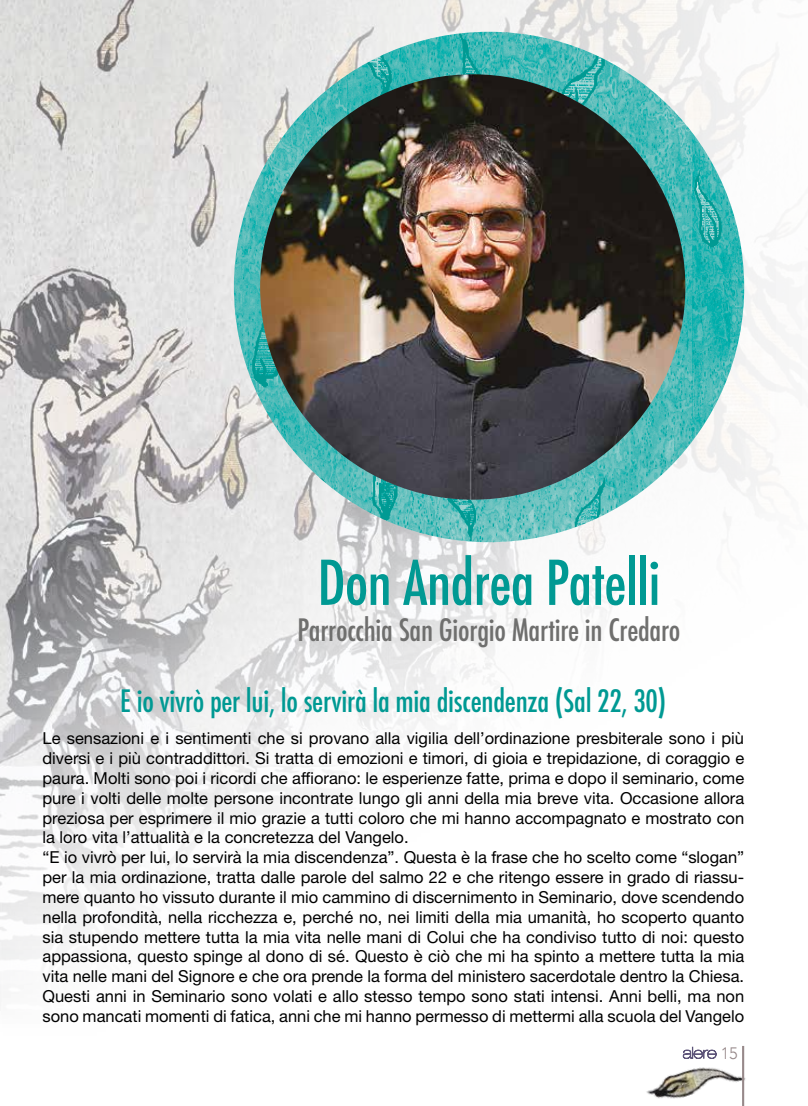
<style>
.page{position:relative;width:808px;height:1106px;background:#fff}
.page>*{position:absolute;margin:0;border:0;box-sizing:border-box;transform-origin:0 0}
.t1{font:500 condensed 60px "Futura";letter-spacing:-.01em;color:#009993}
.t2{font:500 condensed 30px "Futura";letter-spacing:-.01em;color:#009993}
.t3{font:500 condensed 30px "Futura";letter-spacing:-.01em;color:#6f6f6e}
.t4{font:16.5px/19.8px "Helvetica Neue LT Std";color:#000}
.t5{font:300 16.5px "Avenir";color:#97898a}
</style>
<div class="page">
<img style="left:646px;top:1047px;width:100px;height:59px">
<img style="left:0;top:0;width:776px;height:1047px">
<img style="left:234px;top:32px;width:510px;height:510px;border-radius:255px">
<img style="left:260px;top:74px;width:425px;height:425px;border-radius:213px">
<hr style="left:742px;top:1045px;width:2px;height:61px;background:#97898a">
<svg style="left:683px;top:1046px;width:33px;height:12px"></svg>
<h1 class="t1" style="left:318px;top:544px;width:344px">Don Andrea Patelli</h1>
<h2 class="t3" style="left:298px;top:610px;width:384px">Parrocchia San Giorgio Martire in Credaro</h2>
<h2 class="t2" style="left:120px;top:681px;width:548px">E io vivrò per lui, lo servirà la mia discendenza (Sal 22, 30)</h2>
<p class="t4" style="left:43px;top:728px;width:703px">Le sensazioni e i sentimenti che si provano alla vigilia dell’ordinazione presbiterale sono i più diversi e i più contraddittori. Si tratta di emozioni e timori, di gioia e trepidazione, di coraggio e paura. Molti sono poi i ricordi che affiorano: le esperienze fatte, prima e dopo il seminario, come pure i volti delle molte persone incontrate lungo gli anni della mia breve vita. Occasione allora preziosa per esprimere il mio grazie a tutti coloro che mi hanno accompagnato e mostrato con la loro vita l’attualità e la concretezza del Vangelo.<br>“E io vivrò per lui, lo servirà la mia discendenza”. Questa è la frase che ho scelto come “slogan” per la mia ordinazione, tratta dalle parole del salmo 22 e che ritengo essere in grado di riassu&shy;mere quanto ho vissuto durante il mio cammino di discernimento in Seminario, dove scendendo nella profondità, nella ricchezza e, perché no, nei limiti della mia umanità, ho scoperto quanto sia stupendo mettere tutta la mia vita nelle mani di Colui che ha condiviso tutto di noi: questo appassiona, questo spinge al dono di sé. Questo è ciò che mi ha spinto a mettere tutta la mia vita nelle mani del Signore e che ora prende la forma del ministero sacerdotale dentro la Chiesa.<br>Questi anni in Seminario sono volati e allo stesso tempo sono stati intensi. Anni belli, ma non sono mancati momenti di fatica, anni che mi hanno permesso di mettermi alla scuola del Vangelo</p>
<p class="t5" style="left:721px;top:1043px;width:19px">15</p>
</div>
